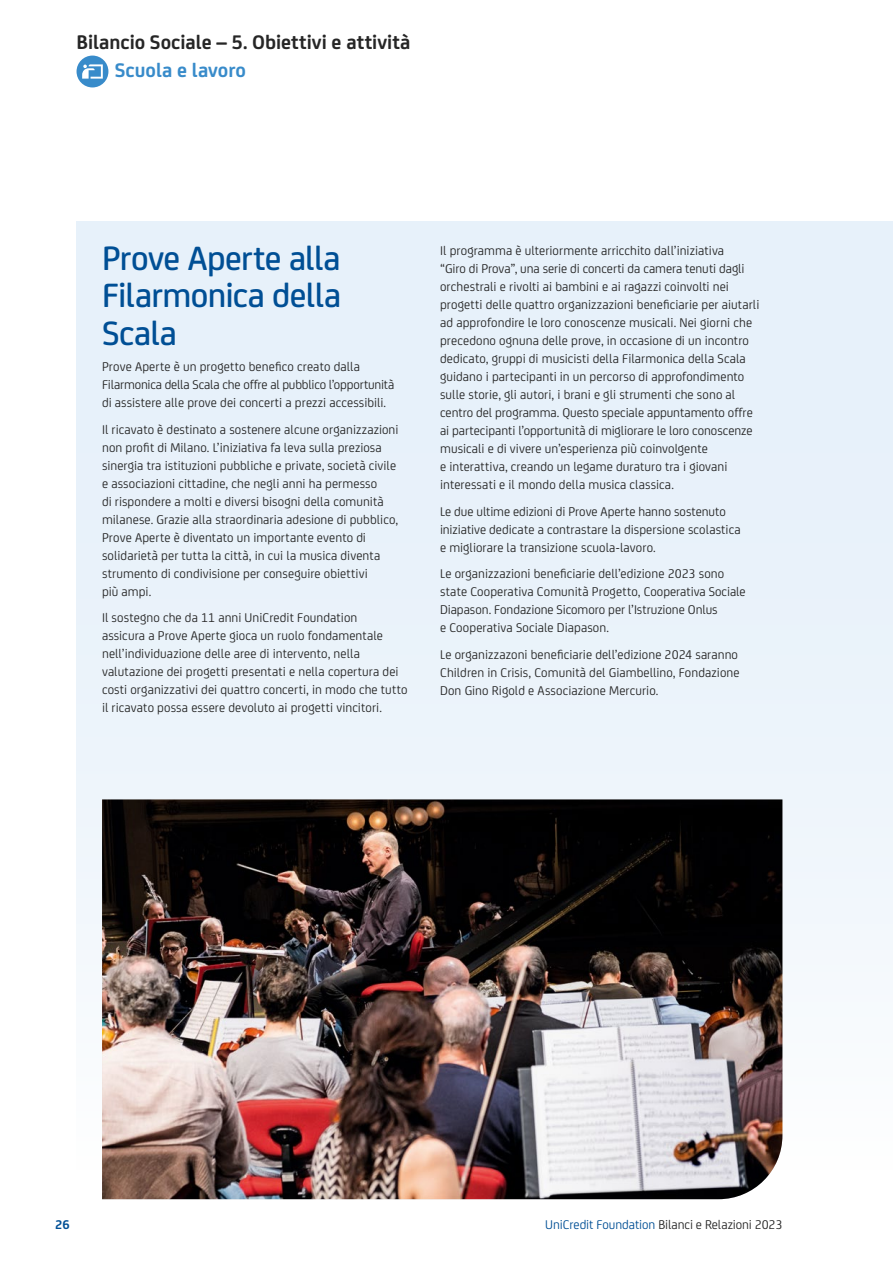
<style>
.page{position:relative;width:893px;height:1263px;background:#fff}
.page>*{position:absolute;margin:0;border:0;box-sizing:border-box;transform-origin:0 0}
.t1{font:500 36px/37.5px "Uni Credit";letter-spacing:-.015em;color:#004f95;text-align:justify}
.t2{font:700 21px "Uni Credit";color:#262626}
.t3{font:700 21px "Uni Credit";color:#388bca}
.t4{font:13.5px/18px "Uni Credit";letter-spacing:.005em;color:#262626}
.t5{font:700 13.5px "Uni Credit";color:#004f95}
.s1{color:#004f95}
</style>
<div class="page">
<div style="left:77px;top:221px;width:816px;height:953px;background:#e7f1fa"></div>
<div style="left:77px;top:56px;width:31px;height:31px;background:#388bca;border-radius:50%"></div>
<svg style="left:82px;top:64px;width:21px;height:15px"></svg>
<img style="left:102px;top:799px;width:680px;height:400px">
<h2 class="t2" style="left:77px;top:26px;width:335px">Bilancio Sociale – 5. Obiettivi e attività</h2>
<h2 class="t3" style="left:115px;top:54px;width:133px">Scuola e lavoro</h2>
<h1 class="t1" style="left:102px;top:237px;width:241px">Prove Aperte alla Filarmonica della Scala</h1>
<p class="t4" style="left:102px;top:357px;width:294px">Prove Aperte è un progetto benefico creato dalla<br>Filarmonica della Scala che offre al pubblico l’opportunità di assistere alle prove dei concerti a prezzi accessibili.</p>
<p class="t4" style="left:102px;top:420px;width:298px">Il ricavato è destinato a sostenere alcune organizzazioni non profit di Milano. L’iniziativa fa leva sulla preziosa sinergia tra istituzioni pubbliche e private, società civile e associazioni cittadine, che negli anni ha permesso<br>di rispondere a molti e diversi bisogni della comunità milanese. Grazie alla straordinaria adesione di pubblico, Prove Aperte è diventato un importante evento di solidarietà per tutta la città, in cui la musica diventa strumento di condivisione per conseguire obiettivi<br>più ampi.</p>
<p class="t4" style="left:102px;top:608px;width:307px">Il sostegno che da 11 anni UniCredit Foundation<br>assicura a Prove Aperte gioca un ruolo fondamentale nell’individuazione delle aree di intervento, nella valutazione dei progetti presentati e nella copertura dei costi organizzativi dei quattro concerti, in modo che tutto il ricavato possa essere devoluto ai progetti vincitori.</p>
<p class="t4" style="left:440px;top:241px;width:321px">Il programma è ulteriormente arricchito dall’iniziativa<br>“Giro di Prova”, una serie di concerti da camera tenuti dagli orchestrali e rivolti ai bambini e ai ragazzi coinvolti nei progetti delle quattro organizzazioni beneficiarie per aiutarli ad approfondire le loro conoscenze musicali. Nei giorni che precedono ognuna delle prove, in occasione di un incontro dedicato, gruppi di musicisti della Filarmonica della Scala guidano i partecipanti in un percorso di approfondimento sulle storie, gli autori, i brani e gli strumenti che sono al centro del programma. Questo speciale appuntamento offre ai partecipanti l’opportunità di migliorare le loro conoscenze musicali e di vivere un’esperienza più coinvolgente<br>e interattiva, creando un legame duraturo tra i giovani interessati e il mondo della musica classica.</p>
<p class="t4" style="left:440px;top:501px;width:302px">Le due ultime edizioni di Prove Aperte hanno sostenuto iniziative dedicate a contrastare la dispersione scolastica e migliorare la transizione scuola‑lavoro.</p>
<p class="t4" style="left:440px;top:564px;width:307px">Le organizzazioni beneficiarie dell’edizione 2023 sono state Cooperativa Comunità Progetto, Cooperativa Sociale Diapason. Fondazione Sicomoro per l’Istruzione Onlus<br>e Cooperativa Sociale Diapason.</p>
<p class="t4" style="left:440px;top:644px;width:301px;text-align:justify">Le organizzazoni beneficiarie dell’edizione 2024 saranno Children in Crisis, Comunità del Giambellino, Fondazione Don Gino Rigold e Associazione Mercurio.</p>
<p class="t5" style="left:55px;top:1214px;width:16px">26</p>
<p class="t4" style="left:545px;top:1215px;width:239px"><span class="s1">UniCredit Foundation</span> Bilanci e Relazioni 2023</p>
</div>
